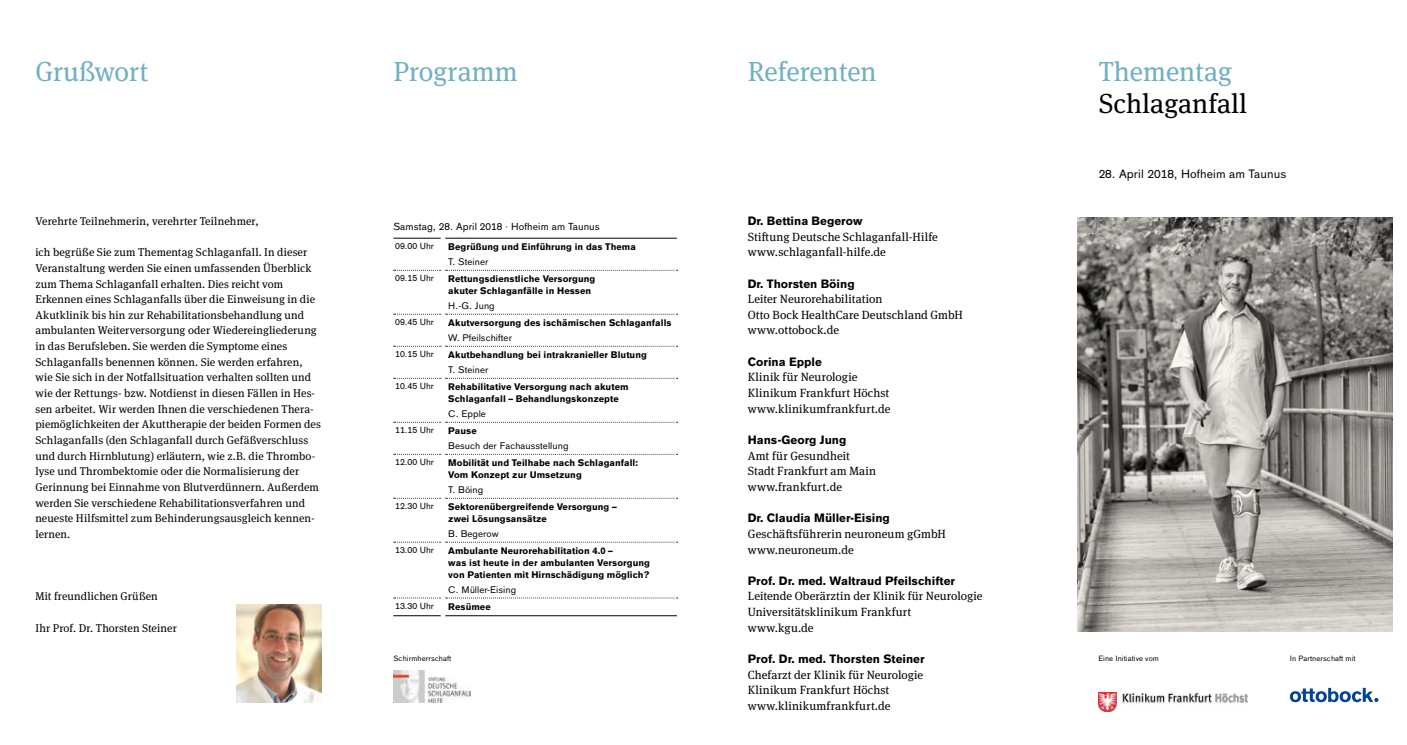
<style>
.page{position:relative;width:1407px;height:745px;background:#fff}
.page>*{position:absolute;margin:0;border:0;box-sizing:border-box;transform-origin:0 0}
.t1{font:27.5px "OBO Serif";color:#70b0c3}
.t2{font:27.5px "OBO Serif";color:#000}
.t3{font:11.88px/15.6px "OBO Serif";letter-spacing:.015em;color:#000}
.t4{font:700 11.88px "OBO Sans";color:#000}
.t5{font:11.88px "OBO Sans";letter-spacing:.005em;color:#000}
.t6{font:11.25px/15.6px "OBO Serif";letter-spacing:.01em;color:#000}
.t7{font:10px "OBO Sans";letter-spacing:.005em;color:#000}
.t8{font:700 9.38px/11.9px "OBO Sans";letter-spacing:.005em;color:#000}
.t9{font:9.38px "OBO Sans";letter-spacing:.005em;color:#000}
.t10{font:8.75px "OBO Sans";color:#000}
.t11{font:7.5px "OBO Sans";letter-spacing:.005em;color:#000}
</style>
<div class="page">
<hr style="left:393px;top:615px;width:48px;height:1px;background:#000">
<hr style="left:445px;top:615px;width:232px;height:1px;background:#000">
<svg style="left:394px;top:270px;width:283px;height:1px"></svg>
<svg style="left:394px;top:313px;width:283px;height:1px"></svg>
<hr style="left:441px;top:270px;width:4px;height:44px;background:#fff">
<hr style="left:393px;top:238px;width:48px;height:1px;background:#000">
<hr style="left:445px;top:238px;width:232px;height:1px;background:#000">
<svg style="left:394px;top:346px;width:283px;height:1px"></svg>
<hr style="left:441px;top:346px;width:4px;height:32px;background:#fff">
<svg style="left:394px;top:378px;width:283px;height:1px"></svg>
<svg style="left:394px;top:421px;width:283px;height:1px"></svg>
<svg style="left:394px;top:453px;width:283px;height:1px"></svg>
<svg style="left:394px;top:497px;width:283px;height:1px"></svg>
<svg style="left:394px;top:541px;width:283px;height:1px"></svg>
<svg style="left:394px;top:597px;width:283px;height:1px"></svg>
<hr style="left:441px;top:378px;width:4px;height:44px;background:#fff">
<hr style="left:441px;top:422px;width:4px;height:32px;background:#fff">
<hr style="left:441px;top:454px;width:4px;height:44px;background:#fff">
<hr style="left:441px;top:498px;width:4px;height:44px;background:#fff">
<hr style="left:441px;top:597px;width:4px;height:18px;background:#fff">
<svg style="left:1290px;top:687px;width:88px;height:14px"></svg>
<img style="left:237px;top:604px;width:84px;height:97px">
<img style="left:393px;top:670px;width:77px;height:31px">
<img style="left:1077px;top:217px;width:316px;height:414px">
<img style="left:1098px;top:692px;width:149px;height:18px">
<h1 class="t1" style="left:35px;top:55px;width:114px">Grußwort</h1>
<p class="t6" style="left:35px;top:213px;width:225px">Verehrte Teilnehmerin, verehrter Teilnehmer,</p>
<p class="t6" style="left:35px;top:244px;width:287px">ich begrüße Sie zum Thementag Schlaganfall. In dieser Veranstaltung werden Sie einen umfassenden Überblick zum Thema Schlaganfall erhalten. Dies reicht vom Erkennen eines Schlaganfalls über die Einweisung in die Akutklinik bis hin zur Rehabilitationsbehandlung und ambulanten Weiterversorgung oder Wiedereingliederung in das Berufsleben. Sie werden die Symptome eines Schlaganfalls benennen können. Sie werden erfahren, wie Sie sich in der Notfallsituation verhalten sollten und wie der Rettungs- bzw. Notdienst in diesen Fällen in Hes&shy;sen arbeitet. Wir werden Ihnen die verschiedenen Thera&shy;piemöglichkeiten der Akuttherapie der beiden Formen des Schlaganfalls (den Schlaganfall durch Gefäßverschluss und durch Hirnblutung) erläutern, wie z.B. die Thrombo&shy;lyse und Thrombektomie oder die Normalisierung der Gerinnung bei Einnahme von Blutverdünnern. Außerdem werden Sie verschiedene Rehabilitationsverfahren und neueste Hilfsmittel zum Behinderungsausgleich kennen&shy;lernen.</p>
<p class="t6" style="left:35px;top:588px;width:124px">Mit freundlichen Grüßen</p>
<p class="t6" style="left:35px;top:619px;width:143px">Ihr Prof. Dr. Thorsten Steiner</p>
<h1 class="t1" style="left:393px;top:55px;width:126px">Programm</h1>
<p class="t7" style="left:393px;top:220px;width:208px">Samstag, 28. April 2018 · Hofheim am Taunus</p>
<p class="t10" style="left:395px;top:241px;width:40px">09.00 Uhr</p>
<p class="t8" style="left:448px;top:240px;width:189px">Begrüßung und Einführung in das Thema</p>
<p class="t9" style="left:448px;top:256px;width:42px">T. Steiner</p>
<p class="t10" style="left:395px;top:273px;width:40px">09.15 Uhr</p>
<p class="t8" style="left:448px;top:272px;width:148px">Rettungsdienstliche Versorgung akuter Schlaganfälle in Hessen</p>
<p class="t9" style="left:448px;top:300px;width:48px">H.-G. Jung</p>
<p class="t10" style="left:395px;top:317px;width:40px">09.45 Uhr</p>
<p class="t8" style="left:448px;top:316px;width:225px">Akutversorgung des ischämischen Schlaganfalls</p>
<p class="t9" style="left:448px;top:332px;width:65px">W. Pfeilschifter</p>
<p class="t10" style="left:395px;top:349px;width:40px">10.15 Uhr</p>
<p class="t8" style="left:448px;top:348px;width:200px">Akutbehandlung bei intrakranieller Blutung</p>
<p class="t9" style="left:448px;top:364px;width:42px">T. Steiner</p>
<p class="t10" style="left:395px;top:381px;width:40px">10.45 Uhr</p>
<p class="t8" style="left:448px;top:380px;width:182px">Rehabilitative Versorgung nach akutem<br>Schlaganfall – Behandlungskonzepte</p>
<p class="t9" style="left:448px;top:408px;width:39px">C. Epple</p>
<p class="t10" style="left:395px;top:425px;width:40px">11.15 Uhr</p>
<p class="t8" style="left:448px;top:424px;width:30px">Pause</p>
<p class="t9" style="left:448px;top:440px;width:122px">Besuch der Fachausstellung</p>
<p class="t10" style="left:395px;top:457px;width:40px">12.00 Uhr</p>
<p class="t8" style="left:448px;top:456px;width:191px">Mobilität und Teilhabe nach Schlaganfall:<br>Vom Konzept zur Umsetzung</p>
<p class="t9" style="left:448px;top:484px;width:36px">T. Böing</p>
<p class="t10" style="left:395px;top:501px;width:40px">12.30 Uhr</p>
<p class="t8" style="left:448px;top:500px;width:170px">Sektorenübergreifende Versorgung – zwei Lösungsansätze</p>
<p class="t9" style="left:448px;top:528px;width:52px">B. Begerow</p>
<p class="t10" style="left:395px;top:545px;width:40px">13.00 Uhr</p>
<p class="t8" style="left:448px;top:544px;width:203px">Ambulante Neurorehabilitation 4.0 –<br>was ist heute in der ambulanten Versorgung von Patienten mit Hirnschädigung möglich?</p>
<p class="t9" style="left:448px;top:584px;width:69px">C. Müller-Eising</p>
<p class="t10" style="left:395px;top:600px;width:40px">13.30 Uhr</p>
<p class="t8" style="left:448px;top:600px;width:44px">Resümee</p>
<p class="t11" style="left:393px;top:653px;width:59px">Schirmherrschaft</p>
<h1 class="t1" style="left:748px;top:55px;width:130px">Referenten</h1>
<p class="t4" style="left:748px;top:214px;width:116px">Dr. Bettina Begerow</p>
<p class="t3" style="left:748px;top:228px;width:191px">Stiftung Deutsche Schlaganfall-Hilfe www.schlaganfall-hilfe.de</p>
<p class="t4" style="left:748px;top:276px;width:108px">Dr. Thorsten Böing</p>
<p class="t3" style="left:748px;top:291px;width:217px">Leiter Neurorehabilitation<br>Otto Bock HealthCare Deutschland GmbH www.ottobock.de</p>
<p class="t4" style="left:748px;top:354px;width:76px">Corina Epple</p>
<p class="t3" style="left:748px;top:369px;width:144px">Klinik für Neurologie<br>Klinikum Frankfurt Höchst www.klinikumfrankfurt.de</p>
<p class="t4" style="left:748px;top:432px;width:100px">Hans-Georg Jung</p>
<p class="t3" style="left:748px;top:447px;width:130px">Amt für Gesundheit<br>Stadt Frankfurt am Main www.frankfurt.de</p>
<p class="t4" style="left:748px;top:511px;width:144px">Dr. Claudia Müller-Eising</p>
<p class="t3" style="left:748px;top:525px;width:200px">Geschäftsführerin neuroneum gGmbH www.neuroneum.de</p>
<p class="t4" style="left:748px;top:573px;width:209px">Prof. Dr. med. Waltraud Pfeilschifter</p>
<p class="t3" style="left:748px;top:588px;width:236px">Leitende Oberärztin der Klinik für Neurologie<br>Universitätsklinikum Frankfurt<br>www.kgu.de</p>
<p class="t4" style="left:748px;top:651px;width:178px">Prof. Dr. med. Thorsten Steiner</p>
<p class="t3" style="left:748px;top:666px;width:177px">Chefarzt der Klinik für Neurologie<br>Klinikum Frankfurt Höchst www.klinikumfrankfurt.de</p>
<h1 class="t1" style="left:1098px;top:55px;width:135px">Thementag</h1>
<h1 class="t2" style="left:1098px;top:87px;width:150px">Schlaganfall</h1>
<p class="t5" style="left:1098px;top:167px;width:189px">28. April 2018, Hofheim am Taunus</p>
<p class="t11" style="left:1098px;top:653px;width:62px">Eine Initiative vom</p>
<p class="t11" style="left:1290px;top:653px;width:67px">In Partnerschaft mit</p>
</div>
